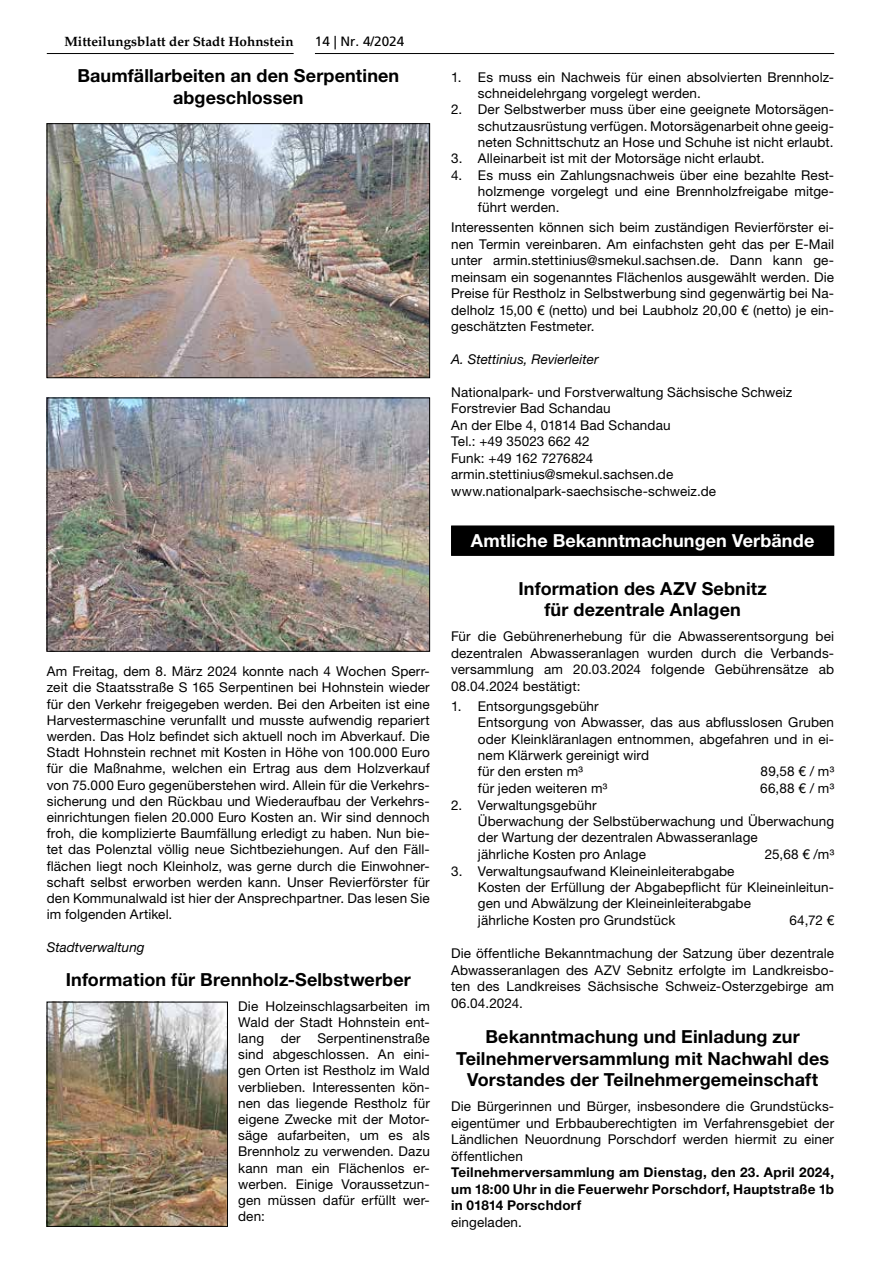
<style>
.page{position:relative;width:881px;height:1263px;background:#fff}
.page>*{position:absolute;margin:0;border:0;box-sizing:border-box;transform-origin:0 0}
.t1{font:700 18px/21.9px "Helvetica Neue LT";letter-spacing:.005em;color:#000;text-align:center}
.t2{font:700 18px "Helvetica Neue LT";letter-spacing:.005em;color:#fff}
.t3{font:13.5px/16.2px "Helvetica Neue LT";letter-spacing:.01em;color:#000;text-align:justify}
.t4{font:700 13.5px/16.5px "Helvetica Neue LT";letter-spacing:.02em;color:#000;text-align:justify}
.t5{font:italic 13.5px "Helvetica Neue LT";color:#000}
.t6{font:700 13.5px "Palatino LT";color:#000}
.t7{font:13.5px "Frutiger";color:#000}
</style>
<div class="page">
<hr style="left:47px;top:53px;width:246px;height:1px;background:#000">
<hr style="left:315px;top:53px;width:518px;height:1px;background:#000">
<div style="left:451px;top:526px;width:382px;height:30px;background:#000"></div>
<img style="left:49px;top:125px;width:378px;height:251px">
<div style="left:47px;top:123px;width:382px;height:255px;border:1px solid #000"></div>
<img style="left:49px;top:400px;width:378px;height:249px">
<img style="left:49px;top:1004px;width:176px;height:220px">
<p class="t6" style="left:64px;top:34px;width:231px">Mitteilungsblatt der Stadt Hohnstein</p>
<p class="t7" style="left:315px;top:34px;width:91px">14 | Nr. 4/2024</p>
<h1 class="t1" style="left:77px;top:64px;width:323px">Baumfällarbeiten an den Serpentinen abgeschlossen</h1>
<p class="t3" style="left:47px;top:663px;width:384px">Am Freitag, dem 8. März 2024 konnte nach 4 Wochen Sperr&shy;zeit die Staatsstraße S 165 Serpentinen bei Hohnstein wieder für den Verkehr freigegeben werden. Bei den Arbeiten ist eine Harvestermaschine verunfallt und musste aufwendig repariert werden. Das Holz befindet sich aktuell noch im Abverkauf. Die Stadt Hohnstein rechnet mit Kosten in Höhe von 100.000 Euro für die Maßnahme, welchen ein Ertrag aus dem Holzverkauf von 75.000 Euro gegenüberstehen wird. Allein für die Verkehrs&shy;sicherung und den Rückbau und Wiederaufbau der Verkehrs&shy;einrichtungen fielen 20.000 Euro Kosten an. Wir sind dennoch froh, die komplizierte Baumfällung erledigt zu haben. Nun bie&shy;tet das Polenztal völlig neue Sichtbeziehungen. Auf den Fäll&shy;flächen liegt noch Kleinholz, was gerne durch die Einwohner&shy;schaft selbst erworben werden kann. Unser Revierförster für den Kommunalwald ist hier der Ansprechpartner. Das lesen Sie im folgenden Artikel.</p>
<p class="t5" style="left:47px;top:939px;width:99px">Stadtverwaltung</p>
<h1 class="t1" style="left:66px;top:968px;width:346px">Information für Brennholz-Selbstwerber</h1>
<p class="t3" style="left:238px;top:997px;width:193px">Die Holzeinschlagsarbeiten im Wald der Stadt Hohnstein ent&shy;lang der Serpentinenstraße sind abgeschlossen. An eini&shy;gen Orten ist Restholz im Wald verblieben. Interessenten kön&shy;nen das liegende Restholz für eigene Zwecke mit der Motor&shy;säge aufarbeiten, um es als Brennholz zu verwenden. Dazu kann man ein Flächenlos er&shy;werben. Einige Voraussetzun&shy;gen müssen dafür erfüllt wer&shy;den:</p>
<p class="t3" style="left:477px;top:69px;width:357px;text-indent:-27px">1. Es muss ein Nachweis für einen absolvierten Brennholz&shy;schneidelehrgang vorgelegt werden.</p>
<p class="t3" style="left:477px;top:101px;width:357px;text-indent:-27px">2. Der Selbstwerber muss über eine geeignete Motorsägen&shy;schutzausrüstung verfügen. Motorsägenarbeit ohne geeig&shy;neten Schnittschutz an Hose und Schuhe ist nicht erlaubt.</p>
<p class="t3" style="left:451px;top:150px;width:315px">3. Alleinarbeit ist mit der Motorsäge nicht erlaubt.</p>
<p class="t3" style="left:477px;top:167px;width:357px;text-indent:-27px">4. Es muss ein Zahlungsnachweis über eine bezahlte Rest&shy;holzmenge vorgelegt und eine Brennholzfreigabe mitge&shy;führt werden.</p>
<p class="t3" style="left:451px;top:219px;width:384px">Interessenten können sich beim zuständigen Revierförster ei&shy;nen Termin vereinbaren. Am einfachsten geht das per E-Mail unter armin.stettinius@smekul.sachsen.de. Dann kann ge&shy;meinsam ein sogenanntes Flächenlos ausgewählt werden. Die Preise für Restholz in Selbstwerbung sind gegenwärtig bei Na&shy;delholz 15,00 € (netto) und bei Laubholz 20,00 € (netto) je ein&shy;geschätzten Festmeter.</p>
<p class="t5" style="left:451px;top:351px;width:149px">A. Stettinius, Revierleiter</p>
<p class="t3" style="left:451px;top:384px;width:342px;text-align:left">Nationalpark- und Forstverwaltung Sächsische Schweiz Forstrevier Bad Schandau<br>An der Elbe 4, 01814 Bad Schandau<br>Tel.: +49 35023 662 42<br>Funk: +49 162 7276824 armin.stettinius@smekul.sachsen.de www.nationalpark-saechsische-schweiz.de</p>
<h1 class="t2" style="left:471px;top:529px;width:345px">Amtliche Bekanntmachungen Verbände</h1>
<h1 class="t1" style="left:518px;top:577px;width:249px">Information des AZV Sebnitz für dezentrale Anlagen</h1>
<p class="t3" style="left:451px;top:628px;width:384px">Für die Gebührenerhebung für die Abwasserentsorgung bei dezentralen Abwasseranlagen wurden durch die Verbands&shy;versammlung am 20.03.2024 folgende Gebührensätze ab 08.04.2024 bestätigt:</p>
<p class="t3" style="left:477px;top:698px;width:357px;text-align:left;text-indent:-27px">1. Entsorgungsgebühr<br>Entsorgung von Abwasser, das aus abflusslosen Gruben oder Kleinkläranlagen entnommen, abgefahren und in ei&shy;nem Klärwerk gereinigt wird<br>für den ersten m³</p>
<p class="t3" style="left:760px;top:763px;width:75px">89,58 € / m³</p>
<p class="t3" style="left:477px;top:780px;width:131px">für jeden weiteren m³</p>
<p class="t3" style="left:760px;top:780px;width:75px">66,88 € / m³</p>
<p class="t3" style="left:477px;top:796px;width:357px;text-align:left;text-indent:-27px">2. Verwaltungsgebühr<br>Überwachung der Selbstüberwachung und Überwachung der Wartung der dezentralen Abwasseranlage<br>jährliche Kosten pro Anlage</p>
<p class="t3" style="left:764px;top:846px;width:71px">25,68 € /m³</p>
<p class="t3" style="left:477px;top:862px;width:357px;text-align:left;text-indent:-27px">3. Verwaltungsaufwand Kleineinleiterabgabe<br>Kosten der Erfüllung der Abgabepflicht für Kleineinleitun&shy;gen und Abwälzung der Kleineinleiterabgabe<br>jährliche Kosten pro Grundstück</p>
<p class="t3" style="left:789px;top:912px;width:46px">64,72 €</p>
<p class="t3" style="left:451px;top:945px;width:384px">Die öffentliche Bekanntmachung der Satzung über dezentrale Abwasseranlagen des AZV Sebnitz erfolgte im Landkreisbo&shy;ten des Landkreises Sächsische Schweiz-Osterzgebirge am 06.04.2024.</p>
<h1 class="t1" style="left:456px;top:1025px;width:374px">Bekanntmachung und Einladung zur<br>Teilnehmerversammlung mit Nachwahl des<br>Vorstandes der Teilnehmergemeinschaft</h1>
<p class="t3" style="left:451px;top:1098px;width:384px">Die Bürgerinnen und Bürger, insbesondere die Grundstücks&shy;eigentümer und Erbbauberechtigten im Verfahrensgebiet der Ländlichen Neuordnung Porschdorf werden hiermit zu einer öffentlichen</p>
<p class="t4" style="left:451px;top:1164px;width:384px">Teilnehmerversammlung am Dienstag, den 23. April 2024, um 18:00 Uhr in die Feuerwehr Porschdorf, Hauptstraße 1b in 01814 Porschdorf</p>
<p class="t3" style="left:451px;top:1214px;width:72px">eingeladen.</p>
</div>
